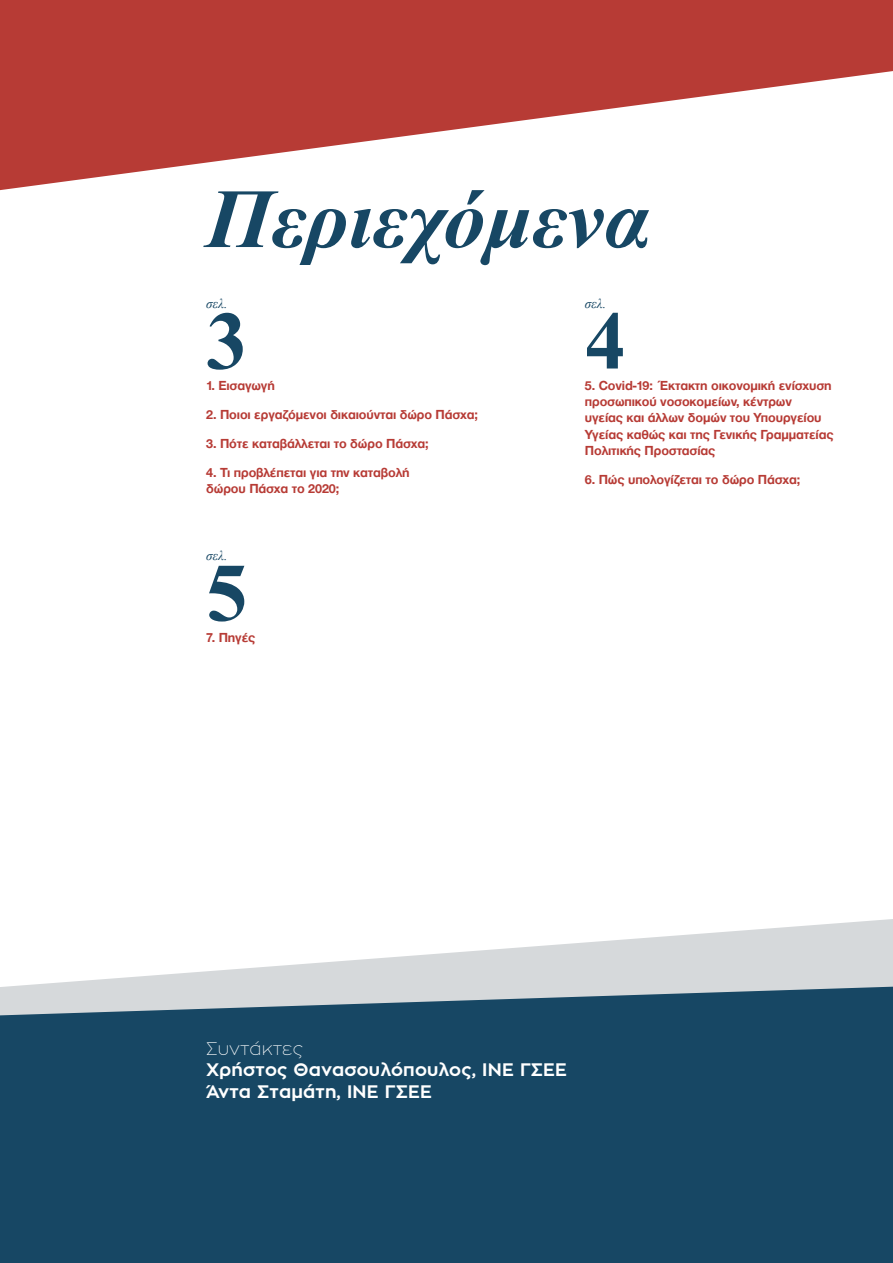
<style>
.page{position:relative;width:893px;height:1263px;background:#fff}
.page>*{position:absolute;margin:0;border:0;box-sizing:border-box;transform-origin:0 0}
.t1{font:italic 700 84px "Times New Roman";color:#174764}
.t2{font:700 82.5px "Times New Roman";color:#174764}
.t3{font:700 18px/21.6px "Zona Pro";letter-spacing:.01em;color:#fff}
.t4{font:100 18px "Zona Pro";color:#fff}
.t5{font:700 13.5px/16.2px "Helvetica Neue Greek";letter-spacing:-.01em;color:#b73b35}
.t6{font:italic 13.5px "Times New Roman";color:#174764}
</style>
<div class="page">
<svg style="left:4px;top:919px;width:889px;height:68px"></svg>
<div style="left:0;top:987px;width:893px;height:276px;background:#174764"></div>
<svg style="left:0;top:0;width:893px;height:190px;fill:#b73b35"></svg>
<h1 class="t1" style="left:206px;top:160px;width:446px">Περιεχόμενα</h1>
<p class="t6" style="left:206px;top:294px;width:23px">σελ.</p>
<h2 class="t2" style="left:206px;top:284px;width:43px">3</h2>
<p class="t5" style="left:206px;top:377px;width:70px">1. Εισαγωγή</p>
<p class="t5" style="left:206px;top:406px;width:273px">2. Ποιοι εργαζόμενοι δικαιούνται δώρο Πάσχα;</p>
<p class="t5" style="left:206px;top:435px;width:224px">3. Πότε καταβάλλεται το δώρο Πάσχα;</p>
<p class="t5" style="left:206px;top:464px;width:205px">4. Τι προβλέπεται για την καταβολή δώρου Πάσχα το 2020;</p>
<p class="t6" style="left:206px;top:546px;width:23px">σελ.</p>
<h2 class="t2" style="left:206px;top:536px;width:43px">5</h2>
<p class="t5" style="left:206px;top:629px;width:51px">7. Πηγές</p>
<p class="t6" style="left:585px;top:294px;width:23px">σελ.</p>
<h2 class="t2" style="left:585px;top:284px;width:43px">4</h2>
<p class="t5" style="left:585px;top:377px;width:250px">5. Covid-19: Έκτακτη οικονομική ενίσχυση προσωπικού νοσοκομείων, κέντρων<br>υγείας και άλλων δομών του Υπουργείου Υγείας καθώς και της Γενικής Γραμματείας Πολιτικής Προστασίας</p>
<p class="t5" style="left:585px;top:471px;width:217px">6. Πώς υπολογίζεται το δώρο Πάσχα;</p>
<h3 class="t4" style="left:206px;top:1037px;width:98px">Συντάκτες</h3>
<h3 class="t3" style="left:206px;top:1059px;width:362px">Χρήστος Θανασουλόπουλος, ΙΝΕ ΓΣΕΕ<br>Άντα Σταμάτη, ΙΝΕ ΓΣΕΕ</h3>
</div>
